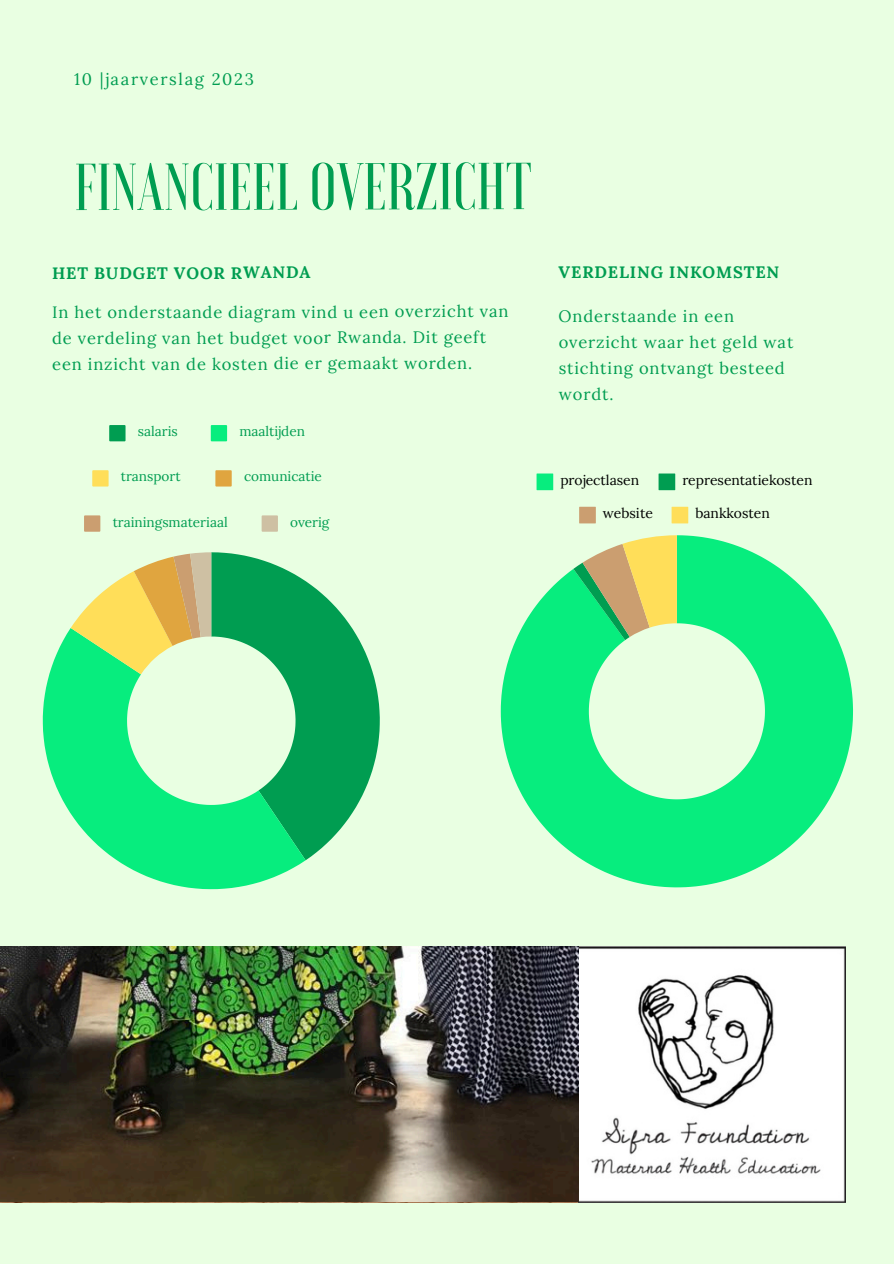
<style>
.page{position:relative;width:894px;height:1264px;background:#fff}
.page>*{position:absolute;margin:0;border:0;box-sizing:border-box;transform-origin:0 0}
.t1{font:500 66.15px "Voga";color:#009d51}
.t2{font:16.5px/26px "Lora";letter-spacing:.045em;color:#009d51}
.t3{font:700 16.5px "Lora";letter-spacing:.045em;color:#009d51}
.t4{font:16.5px "Lora";letter-spacing:.095em;color:#009d51}
.t5{font:13.95px "Lora";color:#000}
.t6{font:13.65px "Lora";color:#009d51}
</style>
<div class="page">
<div style="left:0;top:0;width:893px;height:1263px;background:#e9ffe2"></div>
<img style="left:577px;top:946px;width:268px;height:256px">
<svg style="left:109px;top:425px;width:16px;height:16px"></svg>
<svg style="left:211px;top:425px;width:16px;height:16px"></svg>
<svg style="left:92px;top:470px;width:16px;height:16px"></svg>
<svg style="left:215px;top:470px;width:17px;height:16px"></svg>
<svg style="left:84px;top:515px;width:16px;height:16px"></svg>
<svg style="left:261px;top:515px;width:17px;height:16px"></svg>
<svg style="left:211px;top:552px;width:169px;height:308px;fill:#009d51"></svg>
<svg style="left:43px;top:628px;width:262px;height:261px"></svg>
<svg style="left:71px;top:552px;width:140px;height:122px"></svg>
<img style="left:0;top:946px;width:578px;height:255px">
<svg style="left:536px;top:473px;width:17px;height:17px"></svg>
<svg style="left:658px;top:473px;width:17px;height:17px"></svg>
<svg style="left:579px;top:507px;width:16px;height:16px"></svg>
<svg style="left:671px;top:507px;width:17px;height:16px"></svg>
<svg style="left:500px;top:535px;width:352px;height:352px;fill:#07ed7e"></svg>
<svg style="left:573px;top:535px;width:103px;height:105px"></svg>
<h1 class="t4" style="left:74px;top:68px;width:181px">10 |jaarverslag 2023</h1>
<h2 class="t1" style="left:74px;top:154px;width:459px">FINANCIEEL OVERZICHT</h2>
<p class="t3" style="left:558px;top:261px;width:222px">VERDELING INKOMSTEN</p>
<p class="t3" style="left:52px;top:262px;width:260px">HET BUDGET VOOR RWANDA</p>
<h2 class="t2" style="left:52px;top:299px;width:458px">In het onderstaande diagram vind u een overzicht van de verdeling van het budget voor Rwanda. Dit geeft een inzicht van de kosten die er gemaakt worden.</h2>
<p class="t2" style="left:558px;top:303px;width:236px">Onderstaande in een overzicht waar het geld wat stichting ontvangt besteed wordt.</p>
<p class="t6" style="left:138px;top:422px;width:41px">salaris</p>
<p class="t6" style="left:239px;top:422px;width:67px">maaltijden</p>
<p class="t6" style="left:121px;top:468px;width:61px">transport</p>
<p class="t6" style="left:244px;top:468px;width:79px">comunicatie</p>
<p class="t6" style="left:113px;top:513px;width:116px">trainingsmateriaal</p>
<p class="t6" style="left:290px;top:513px;width:41px">overig</p>
<p class="t5" style="left:560px;top:471px;width:80px">projectlasen</p>
<p class="t5" style="left:682px;top:471px;width:131px">representatiekosten</p>
<p class="t5" style="left:602px;top:504px;width:52px">website</p>
<p class="t5" style="left:695px;top:504px;width:76px">bankkosten</p>
</div>
